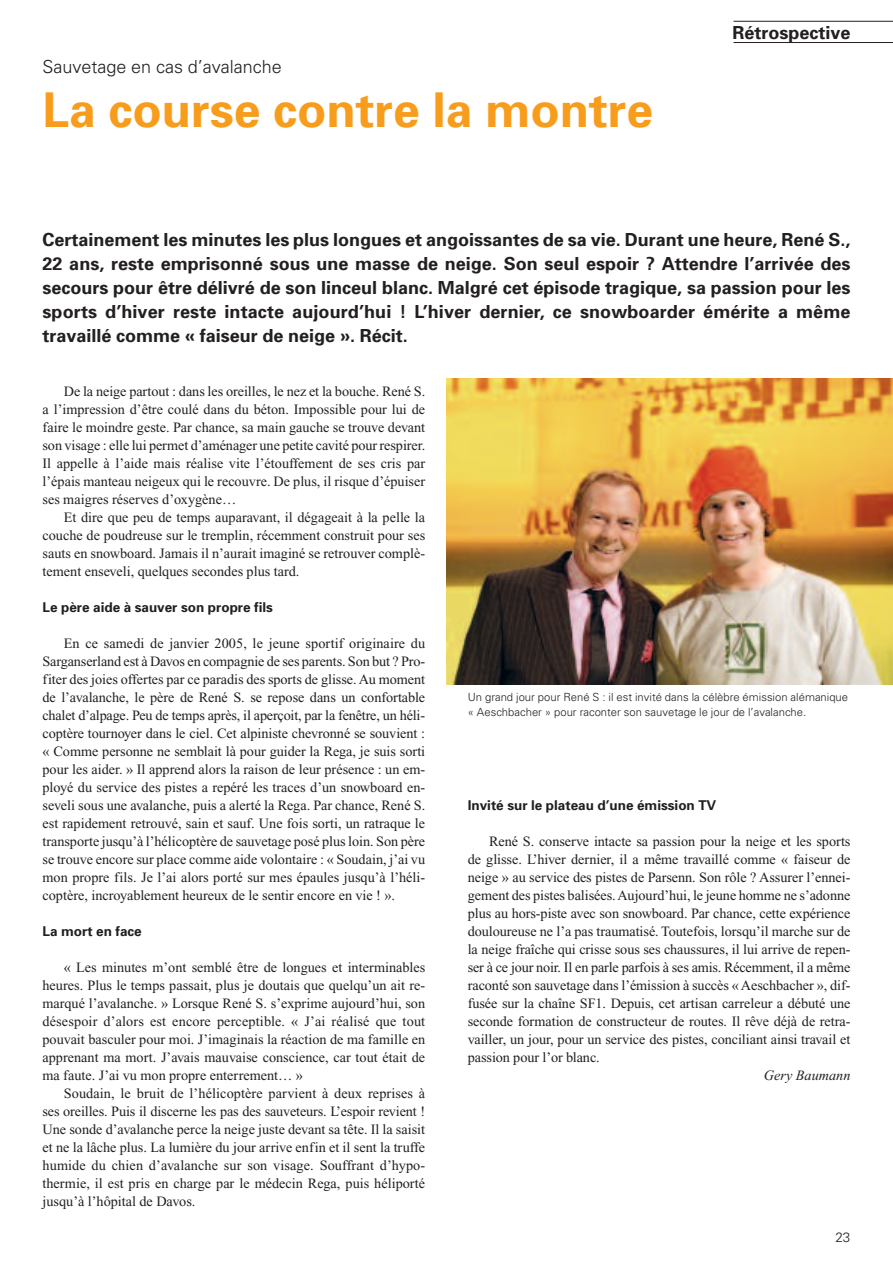
<style>
.page{position:relative;width:893px;height:1263px;background:#fff}
.page>*{position:absolute;margin:0;border:0;box-sizing:border-box;transform-origin:0 0}
.t1{font:700 48px "Univers";color:#f89c1c}
.t2{font:700 18px/24px "Univers";color:#231f20;text-align:justify}
.t3{font:300 18px "Univers";color:#231f20}
.t4{font:14.25px/18px "Times New Roman";color:#231f20;text-align:justify}
.t5{font:italic 14.25px "Times New Roman";color:#231f20}
.t6{font:700 13.5px "Univers";color:#231f20}
.t7{font:300 13.5px "Univers";color:#231f20}
.t8{font:300 11.25px/15px "Univers";color:#231f20}
</style>
<div class="page">
<img style="left:446px;top:378px;width:447px;height:306px">
<hr style="left:733px;top:21px;width:160px;height:1px;background:#231f20">
<hr style="left:733px;top:42px;width:160px;height:1px;background:#231f20">
<p class="t3" style="left:43px;top:60px;width:241px">Sauvetage en cas d’avalanche</p>
<h1 class="t1" style="left:43px;top:92px;width:612px">La course contre la montre</h1>
<p class="t2" style="left:732px;top:22px;width:120px">Rétrospective</p>
<p class="t2" style="left:43px;top:229px;width:809px">Certainement les minutes les plus longues et angoissantes de sa vie. Durant une heure, René S., 22 ans, reste emprisonné sous une masse de neige. Son seul espoir ? Attendre l’arrivée des secours pour être délivré de son linceul blanc. Malgré cet épisode tragique, sa passion pour les sports d’hiver reste intacte aujourd’hui ! L’hiver dernier, ce snowboarder émérite a même travaillé comme « faiseur de neige ». Récit.</p>
<p class="t4" style="left:43px;top:384px;width:384px;text-indent:21px">De la neige partout : dans les oreilles, le nez et la bouche. René S. a l’impression d’être coulé dans du béton. Impossible pour lui de faire le moindre geste. Par chance, sa main gauche se trouve devant son visage : elle lui permet d’aménager une petite cavité pour respirer.<br>Il appelle à l’aide mais réalise vite l’étouffement de ses cris par l’épais manteau neigeux qui le recouvre. De plus, il risque d’épuiser ses maigres réserves d’oxygène…</p>
<p class="t4" style="left:43px;top:510px;width:384px;text-indent:21px">Et dire que peu de temps auparavant, il dégageait à la pelle la couche de poudreuse sur le tremplin, récemment construit pour ses sauts en snowboard. Jamais il n’aurait imaginé se retrouver complè&shy;tement enseveli, quelques secondes plus tard.</p>
<p class="t6" style="left:43px;top:602px;width:232px">Le père aide à sauver son propre fils</p>
<p class="t4" style="left:43px;top:636px;width:384px;text-indent:21px">En ce samedi de janvier 2005, le jeune sportif originaire du Sarganserland est à Davos en compagnie de ses parents. Son but ? Pro&shy;fiter des joies offertes par ce paradis des sports de glisse.Au moment de l’avalanche, le père de René S. se repose dans un confortable chalet d’alpage. Peu de temps après, il aperçoit, par la fenêtre, un héli&shy;coptère tournoyer dans le ciel. Cet alpiniste chevronné se souvient : « Comme personne ne semblait là pour guider la Rega, je suis sorti pour les aider. » Il apprend alors la raison de leur présence : un em&shy;ployé du service des pistes a repéré les traces d’un snowboard en&shy;seveli sous une avalanche, puis a alerté la Rega. Par chance, René S. est rapidement retrouvé, sain et sauf. Une fois sorti, un ratraque le transporte jusqu’à l’hélicoptère de sauvetage posé plus loin. Son père se trouve encore sur place comme aide volontaire : « Soudain, j’ai vu mon propre fils. Je l’ai alors porté sur mes épaules jusqu’à l’héli&shy;coptère, incroyablement heureux de le sentir encore en vie ! ».</p>
<p class="t6" style="left:43px;top:926px;width:101px">La mort en face</p>
<p class="t4" style="left:43px;top:960px;width:384px;text-indent:21px">« Les minutes m’ont semblé être de longues et interminables heures. Plus le temps passait, plus je doutais que quelqu’un ait re&shy;marqué l’avalanche. » Lorsque René S. s’exprime aujourd’hui, son désespoir d’alors est encore perceptible. « J’ai réalisé que tout pouvait basculer pour moi. J’imaginais la réaction de ma famille en apprenant ma mort. J’avais mauvaise conscience, car tout était de ma faute. J’ai vu mon propre enterrement… »</p>
<p class="t4" style="left:43px;top:1086px;width:384px;text-indent:21px">Soudain, le bruit de l’hélicoptère parvient à deux reprises à ses oreilles. Puis il discerne les pas des sauveteurs. L’espoir revient !<br>Une sonde d’avalanche perce la neige juste devant sa tête. Il la saisit et ne la lâche plus. La lumière du jour arrive enfin et il sent la truffe humide du chien d’avalanche sur son visage. Souffrant d’hypo&shy;thermie, il est pris en charge par le médecin Rega, puis héliporté jusqu’à l’hôpital de Davos.</p>
<p class="t8" style="left:468px;top:691px;width:382px">Un grand jour pour René S : il est invité dans la célèbre émission alémanique « Aeschbacher » pour raconter son sauvetage le jour de l’avalanche.</p>
<p class="t6" style="left:468px;top:800px;width:250px">Invité sur le plateau d’une émission TV</p>
<p class="t4" style="left:468px;top:834px;width:384px;text-indent:21px">René S. conserve intacte sa passion pour la neige et les sports de glisse. L’hiver dernier, il a même travaillé comme « faiseur de neige » au service des pistes de Parsenn. Son rôle ? Assurer l’ennei&shy;gement des pistes balisées.Aujourd’hui, le jeune homme ne s’adonne plus au hors-piste avec son snowboard. Par chance, cette expérience douloureuse ne l’a pas traumatisé. Toutefois, lorsqu’il marche sur de la neige fraîche qui crisse sous ses chaussures, il lui arrive de repen&shy;ser à ce jour noir. Il en parle parfois à ses amis. Récemment, il a même raconté son sauvetage dans l’émission à succès «Aeschbacher », dif&shy;fusée sur la chaîne SF1. Depuis, cet artisan carreleur a débuté une seconde formation de constructeur de routes. Il rêve déjà de retra&shy;vailler, un jour, pour un service des pistes, conciliant ainsi travail et passion pour l’or blanc.</p>
<p class="t5" style="left:764px;top:1070px;width:88px">Gery Baumann</p>
<p class="t7" style="left:835px;top:1232px;width:17px">23</p>
</div>
